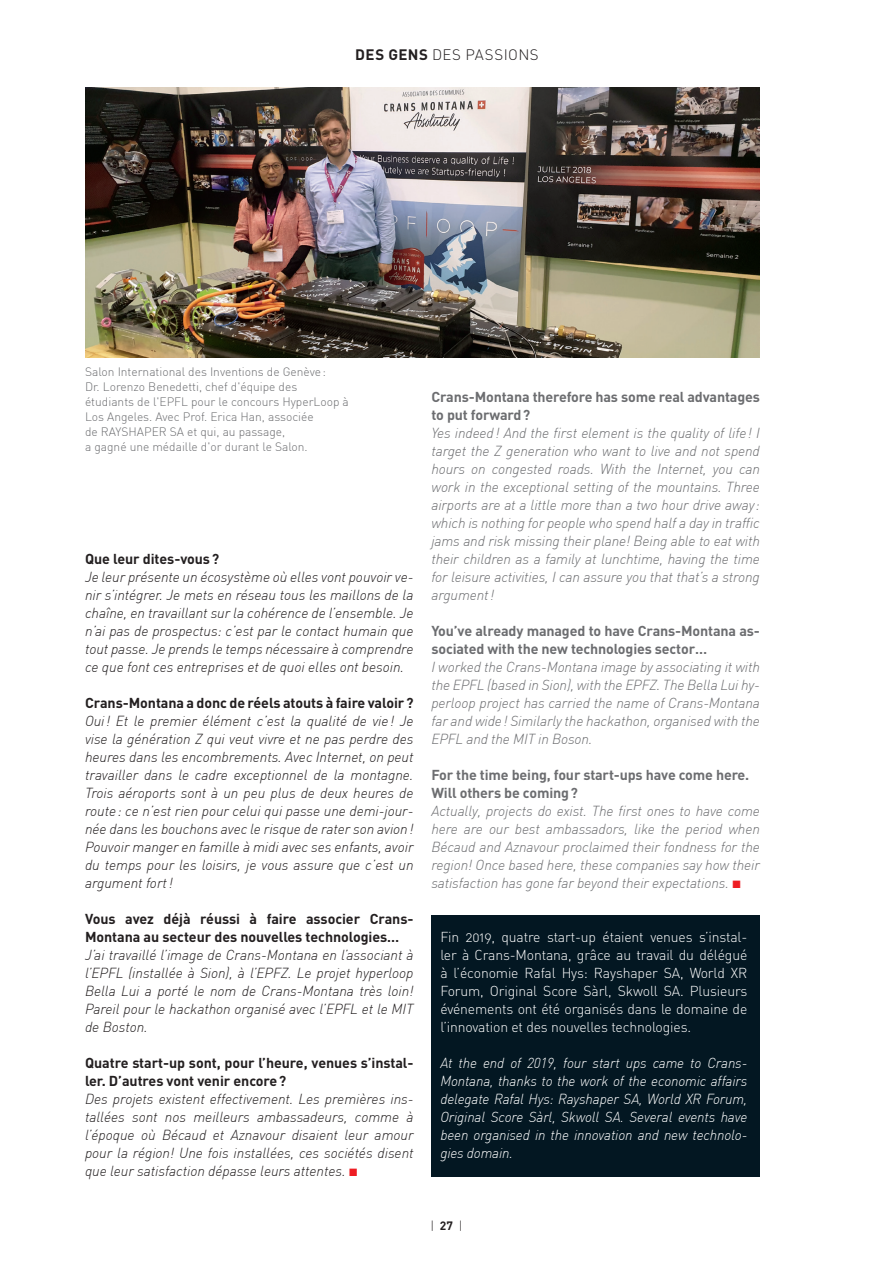
<style>
.page{position:relative;width:893px;height:1263px;background:#fff}
.page>*{position:absolute;margin:0;border:0;box-sizing:border-box;transform-origin:0 0}
.t1{font:15px "DIN Light Alternate";letter-spacing:.03em;color:#231f20}
.t2{font:italic 300 14.25px/18px "DIN";letter-spacing:-.005em;color:#231f20;text-align:justify}
.t3{font:italic 300 14.25px/18px "DIN";letter-spacing:-.01em;color:#6c6d70;text-align:justify}
.t4{font:14.25px/18px "DIN Light Alternate";letter-spacing:-.01em;color:#fff;text-align:justify}
.t5{font:italic 300 14.25px/18px "DIN";letter-spacing:-.01em;color:#fff;text-align:justify}
.t6{font:700 14.25px/18px "DIN";letter-spacing:-.005em;color:#231f20}
.t7{font:700 14.25px/18px "DIN";letter-spacing:-.01em;color:#6c6d70}
.t8{font:300 12px/15px "DIN";color:#6c6d70}
.t9{font:300 12px "DIN";color:#231f20}
.s1{font-family:"DIN";font-weight:700}
.s2{font-family:"Chronicle Text G1";font-weight:400;font-style:normal;font-size:12px;color:#ee1d23}
.s3{font-weight:700}
</style>
<div class="page">
<img style="left:85px;top:87px;width:675px;height:270px">
<div style="left:431px;top:915px;width:329px;height:261px;background:#031722"></div>
<p class="t1" style="left:355px;top:45px;width:185px"><span class="s1">DES GENS</span> DES PASSIONS</p>
<p class="t8" style="left:85px;top:364px;width:265px">Salon International des Inventions de Genève:<br>Dr. Lorenzo Benedetti, chef d'équipe des étudiants de l'EPFL pour le concours HyperLoop à Los Angeles. Avec Prof. Erica Han, associée<br>de RAYSHAPER SA et qui, au passage,<br>a gagné une médaille d'or durant le Salon.</p>
<p class="t6" style="left:85px;top:549px;width:136px">Que leur dites-vous?</p>
<p class="t2" style="left:85px;top:568px;width:330px">Je leur présente un écosystème où elles vont pouvoir ve&shy;nir s’intégrer. Je mets en réseau tous les maillons de la chaîne, en travaillant sur la cohérence de l’ensemble. Je n’ai pas de prospectus: c’est par le contact humain que tout passe. Je prends le temps nécessaire à comprendre ce que font ces entreprises et de quoi elles ont besoin.</p>
<p class="t6" style="left:85px;top:693px;width:330px">Crans-Montana a donc de réels atouts à faire valoir?</p>
<p class="t2" style="left:85px;top:712px;width:330px">Oui! Et le premier élément c’est la qualité de vie! Je vise la génération Z qui veut vivre et ne pas perdre des heures dans les encombrements. Avec Internet, on peut travailler dans le cadre exceptionnel de la montagne.<br>Trois aéroports sont à un peu plus de deux heures de route: ce n’est rien pour celui qui passe une demi-jour&shy;née dans les bouchons avec le risque de rater son avion!<br>Pouvoir manger en famille à midi avec ses enfants, avoir du temps pour les loisirs, je vous assure que c’est un argument fort!</p>
<p class="t6" style="left:85px;top:909px;width:330px">Vous avez déjà réussi à faire associer Crans-<br>Montana au secteur des nouvelles technologies…</p>
<p class="t2" style="left:85px;top:946px;width:330px">J’ai travaillé l’image de Crans-Montana en l’associant à l’EPFL (installée à Sion), à l’EPFZ. Le projet hyperloop Bella Lui a porté le nom de Crans-Montana très loin!<br>Pareil pour le hackathon organisé avec l’EPFL et le MIT de Boston.</p>
<p class="t6" style="left:85px;top:1053px;width:330px">Quatre start-up sont, pour l’heure, venues s’instal&shy;ler. D’autres vont venir encore?</p>
<p class="t2" style="left:85px;top:1090px;width:330px">Des projets existent effectivement. Les premières ins&shy;tallées sont nos meilleurs ambassadeurs, comme à l’époque où Bécaud et Aznavour disaient leur amour pour la région! Une fois installées, ces sociétés disent que leur satisfaction dépasse leurs attentes. <span class="s2">•</span></p>
<p class="t7" style="left:431px;top:387px;width:330px">Crans-Montana therefore has some real advantages to put forward?</p>
<p class="t3" style="left:431px;top:424px;width:330px">Yes indeed! And the first element is the quality of life! I target the Z generation who want to live and not spend hours on congested roads. With the Internet, you can work in the exceptional setting of the mountains. Three airports are at a little more than a two hour drive away : which is nothing for people who spend half a day in traffic jams and risk missing their plane! Being able to eat with their children as a family at lunchtime, having the time for leisure activities, I can assure you that that’s a strong argument!</p>
<p class="t7" style="left:431px;top:621px;width:330px">You’ve already managed to have Crans-Montana as&shy;sociated with the new technologies sector…</p>
<p class="t3" style="left:431px;top:658px;width:330px">I worked the Crans-Montana image by associating it with the EPFL (based in Sion), with the EPFZ. The Bella Lui hy&shy;perloop project has carried the name of Crans-Montana far and wide! Similarly the hackathon, organised with the EPFL and the MIT in Boson.</p>
<p class="t7" style="left:431px;top:765px;width:319px">For the time being, four start-ups have come here.<br>Will others be coming?</p>
<p class="t3" style="left:431px;top:802px;width:330px">Actually, projects do exist. The first ones to have come here are our best ambassadors, like the period when Bécaud and Aznavour proclaimed their fondness for the region! Once based here, these companies say how their satisfaction has gone far beyond their expectations. <span class="s2">•</span></p>
<p class="t4" style="left:440px;top:928px;width:308px">Fin 2019, quatre start-up étaient venues s’instal&shy;ler à Crans-Montana, grâce au travail du délégué à l’économie Rafal Hys: Rayshaper SA, World XR Forum, Original Score Sàrl, Skwoll SA. Plusieurs événements ont été organisés dans le domaine de l’innovation et des nouvelles technologies.</p>
<p class="t5" style="left:440px;top:1054px;width:309px">At the end of 2019, four start ups came to Crans-Montana, thanks to the work of the economic affairs delegate Rafal Hys: Rayshaper SA, World XR Forum, Original Score Sàrl, Skwoll SA. Several events have been organised in the innovation and new technolo&shy;gies domain.</p>
<p class="t9" style="left:430px;top:1218px;width:34px">| <span class="s3">27</span> |</p>
</div>
